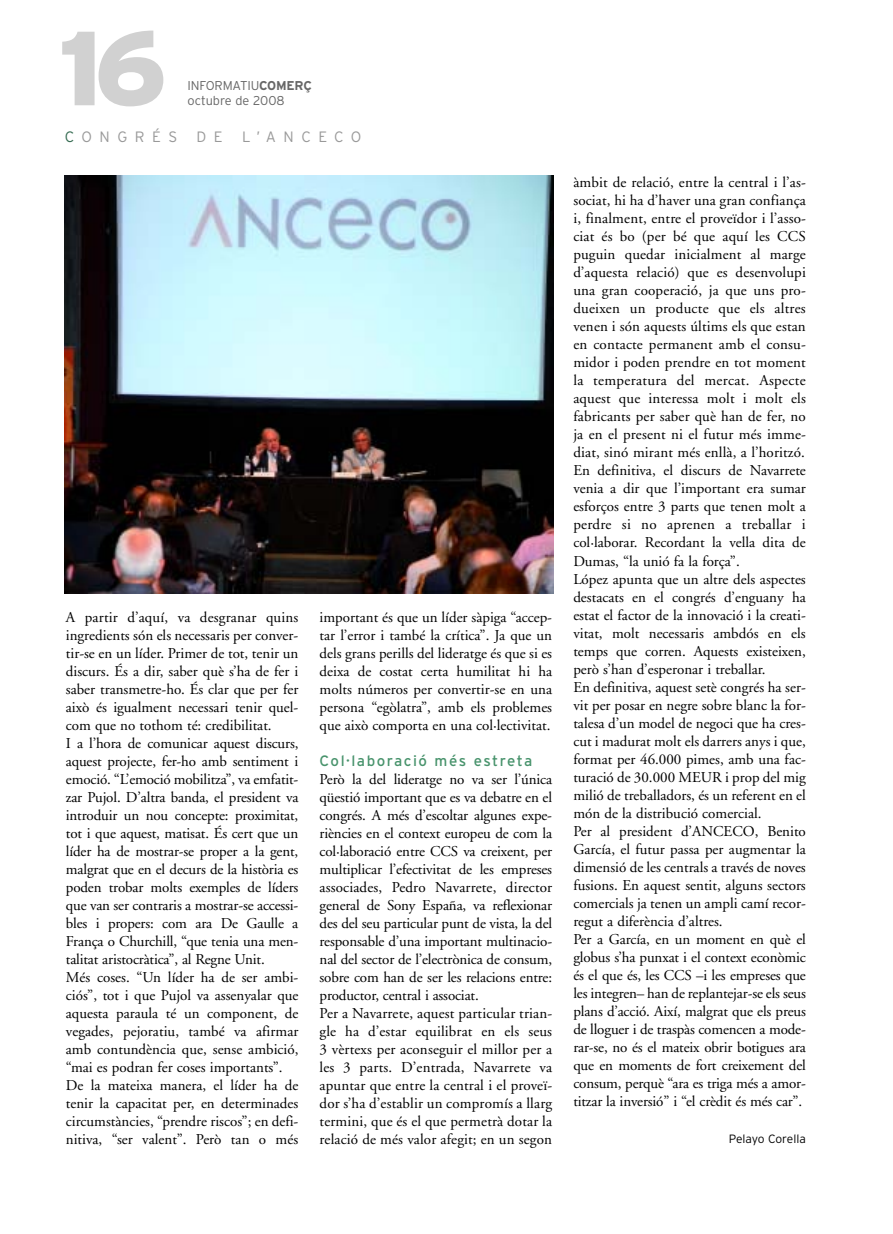
<style>
.page{position:relative;width:893px;height:1234px;background:#fff}
.page>*{position:absolute;margin:0;border:0;box-sizing:border-box;transform-origin:0 0}
.t1{font:900 105px "Interstate";color:#d1d1d1}
.t2{font:15px/18px "Adobe Garamond";color:#000}
.t3{font:15px "Interstate";letter-spacing:.1em;color:#48936c}
.t4{font:300 15px "Interstate";letter-spacing:.5em;color:#999}
.t5{font:300 12.75px/15.3px "Interstate";letter-spacing:-.015em;color:#666}
.t6{font:300 12px "Interstate";color:#000}
.s1{font-weight:700}
.s2{color:#336a50}
</style>
<div class="page">
<img style="left:64px;top:175px;width:489px;height:418px">
<h1 class="t1" style="left:58px;top:8px;width:111px">16</h1>
<p class="t5" style="left:188px;top:78px;width:126px">INFORMATIU<span class="s1">COMERÇ </span>octubre de 2008</p>
<p class="t4" style="left:65px;top:128px;width:114px"><span class="s2">C</span>ONGRÉS</p>
<p class="t4" style="left:197px;top:128px;width:28px">D E</p>
<p class="t4" style="left:242px;top:128px;width:121px">L’ANCECO</p>
<p class="t2" style="left:66px;top:609px;width:234px">A partir d’aquí, va desgranar quins ingredients són els necessaris per conver&shy;tir-se en un líder. Primer de tot, tenir un discurs. És a dir, saber què s’ha de fer i saber transmetre-ho. És clar que per fer això és igualment necessari tenir quel&shy;com que no tothom té: credibilitat.<br>I a l’hora de comunicar aquest discurs, aquest projecte, fer-ho amb sentiment i emoció. “L’emoció mobilitza”, va emfatit&shy;zar Pujol. D’altra banda, el president va introduir un nou concepte: proximitat, tot i que aquest, matisat. És cert que un líder ha de mostrar-se proper a la gent, malgrat que en el decurs de la història es poden trobar molts exemples de líders que van ser contraris a mostrar-se accessi&shy;bles i propers: com ara De Gaulle a França o Churchill, “que tenia una men&shy;talitat aristocràtica”, al Regne Unit.<br>Més coses. “Un líder ha de ser ambi&shy;ciós”, tot i que Pujol va assenyalar que aquesta paraula té un component, de vegades, pejoratiu, també va afirmar amb contundència que, sense ambició, “mai es podran fer coses importants”.<br>De la mateixa manera, el líder ha de tenir la capacitat per, en determinades circumstàncies, “prendre riscos”; en defi&shy;nitiva, “ser valent”. Però tan o més</p>
<p class="t2" style="left:320px;top:609px;width:234px;text-align:justify">important és que un líder sàpiga “accep&shy;tar l’error i també la crítica”. Ja que un dels grans perills del lideratge és que si es deixa de costat certa humilitat hi ha molts números per convertir-se en una persona “egòlatra”, amb els problemes que això comporta en una col·lectivitat.</p>
<p class="t3" style="left:320px;top:752px;width:214px">Col·laboració més estreta</p>
<p class="t2" style="left:320px;top:771px;width:234px">Però la del lideratge no va ser l’única qüestió important que es va debatre en el congrés. A més d’escoltar algunes expe&shy;riències en el context europeu de com la col·laboració entre CCS va creixent, per multiplicar l’efectivitat de les empreses associades, Pedro Navarrete, director general de Sony España, va reflexionar des del seu particular punt de vista, la del responsable d’una important multinacio&shy;nal del sector de l’electrònica de consum, sobre com han de ser les relacions entre: productor, central i associat.<br>Per a Navarrete, aquest particular trian&shy;gle ha d’estar equilibrat en els seus 3 vèrtexs per aconseguir el millor per a les 3 parts. D’entrada, Navarrete va apuntar que entre la central i el proveï&shy;dor s’ha d’establir un compromís a llarg termini, que és el que permetrà dotar la relació de més valor afegit; en un segon</p>
<p class="t2" style="left:573px;top:175px;width:234px">àmbit de relació, entre la central i l’as&shy;sociat, hi ha d’haver una gran confiança i, finalment, entre el proveïdor i l’asso&shy;ciat és bo (per bé que aquí les CCS puguin quedar inicialment al marge d’aquesta relació) que es desenvolupi una gran cooperació, ja que uns pro&shy;dueixen un producte que els altres venen i són aquests últims els que estan en contacte permanent amb el consu&shy;midor i poden prendre en tot moment la temperatura del mercat. Aspecte aquest que interessa molt i molt els fabricants per saber què han de fer, no ja en el present ni el futur més imme&shy;diat, sinó mirant més enllà, a l’horitzó.<br>En definitiva, el discurs de Navarrete venia a dir que l’important era sumar esforços entre 3 parts que tenen molt a perdre si no aprenen a treballar i col·laborar. Recordant la vella dita de Dumas, “la unió fa la força”.<br>López apunta que un altre dels aspectes destacats en el congrés d’enguany ha estat el factor de la innovació i la creati&shy;vitat, molt necessaris ambdós en els temps que corren. Aquests existeixen, però s’han d’esperonar i treballar.<br>En definitiva, aquest setè congrés ha ser&shy;vit per posar en negre sobre blanc la for&shy;talesa d’un model de negoci que ha cres&shy;cut i madurat molt els darrers anys i que, format per 46.000 pimes, amb una fac&shy;turació de 30.000 MEUR i prop del mig milió de treballadors, és un referent en el món de la distribució comercial.<br>Per al president d’ANCECO, Benito García, el futur passa per augmentar la dimensió de les centrals a través de noves fusions. En aquest sentit, alguns sectors comercials ja tenen un ampli camí recor&shy;regut a diferència d’altres.<br>Per a García, en un moment en què el globus s’ha punxat i el context econòmic és el que és, les CCS –i les empreses que les integren– han de replantejar-se els seus plans d’acció. Així, malgrat que els preus de lloguer i de traspàs comencen a mode&shy;rar-se, no és el mateix obrir botigues ara que en moments de fort creixement del consum, perquè “ara es triga més a amor&shy;titzar la inversió” i “el crèdit és més car”.</p>
<p class="t6" style="left:729px;top:1131px;width:78px">Pelayo Corella</p>
</div>
